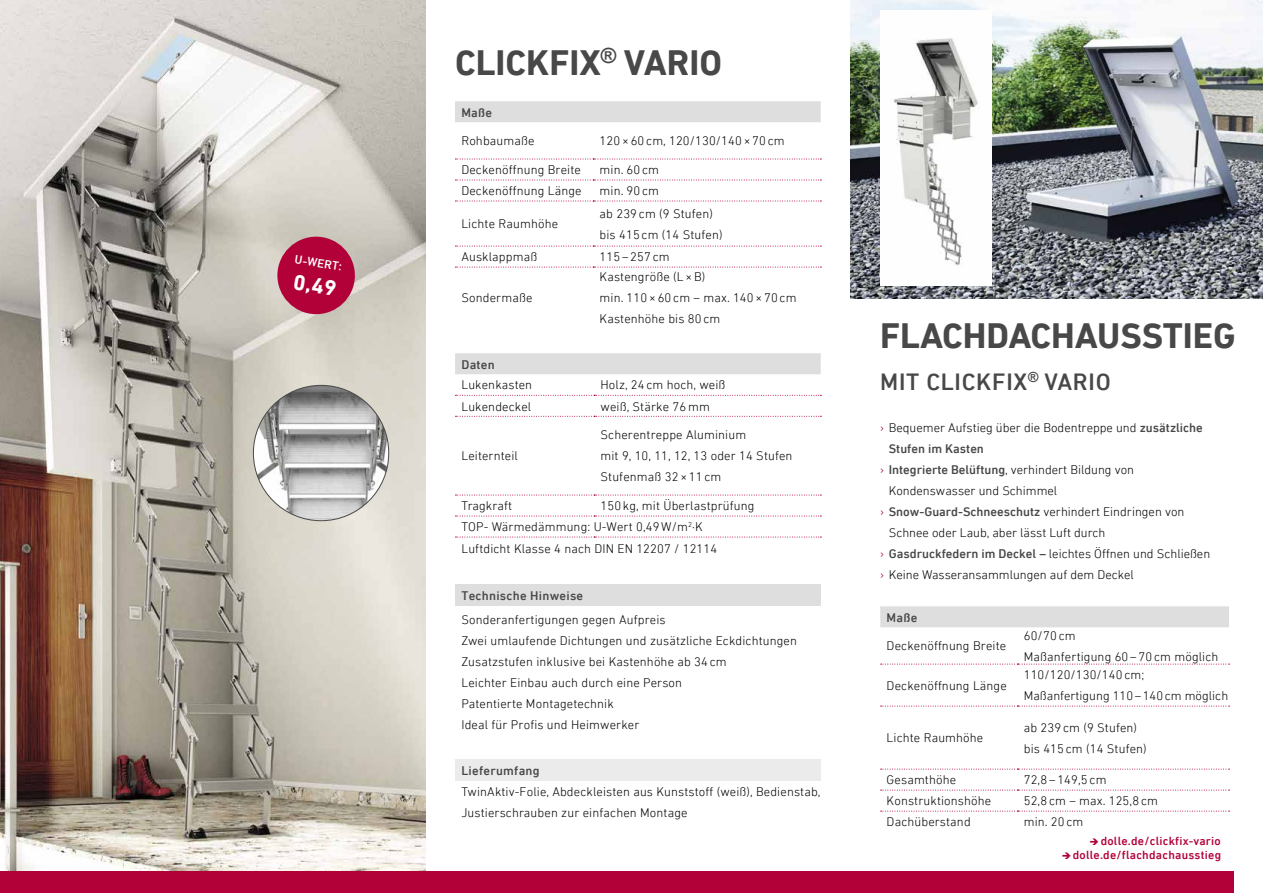
<style>
.page{position:relative;width:1263px;height:893px;background:#fff}
.page>*{position:absolute;margin:0;border:0;box-sizing:border-box;transform-origin:0 0}
.t1{font:700 36px "DIN Next LT Pro";color:#484848}
.t2{font:500 24px "DIN Next LT Pro";letter-spacing:.03em;color:#484848}
.t3{font:700 21.9px "DIN Next LT Pro";color:#fff}
.t4{font:300 12.75px/21px "DIN Next LT Pro";letter-spacing:.01em;color:#000}
.t5{font:500 12.75px "DIN Next LT Pro";color:#484848}
.t6{font:500 12.75px "DIN Next LT Pro";letter-spacing:.02em;color:#484848}
.t7{font:500 12.15px "DIN Next LT Pro";color:#fff}
.t8{font:500 12px "DIN Next LT Pro";letter-spacing:.02em;color:#b20038}
.s1{color:#b20038}
.s2{font-weight:500;color:#484848}
.s3{font-weight:300;color:#b20038}
.s4{font-weight:300;color:#000}
</style>
<div class="page">
<img style="left:850px;top:0;width:413px;height:298px">
<img style="left:880px;top:10px;width:112px;height:275px">
<img style="left:0;top:0;width:425px;height:872px">
<div style="left:455px;top:101px;width:366px;height:21px;background:#dedede"></div>
<svg style="left:455px;top:159px;width:366px;height:1px"></svg>
<svg style="left:455px;top:180px;width:366px;height:1px"></svg>
<svg style="left:455px;top:201px;width:366px;height:1px"></svg>
<svg style="left:455px;top:246px;width:366px;height:1px"></svg>
<svg style="left:455px;top:267px;width:366px;height:1px"></svg>
<div style="left:455px;top:353px;width:366px;height:21px;background:#dedede"></div>
<svg style="left:455px;top:395px;width:366px;height:1px"></svg>
<svg style="left:455px;top:416px;width:366px;height:1px"></svg>
<svg style="left:455px;top:495px;width:366px;height:1px"></svg>
<svg style="left:455px;top:516px;width:366px;height:1px"></svg>
<svg style="left:455px;top:537px;width:366px;height:1px"></svg>
<div style="left:455px;top:584px;width:366px;height:21px;background:#dedede"></div>
<div style="left:455px;top:759px;width:366px;height:21px;background:#ebebeb"></div>
<div style="left:880px;top:606px;width:349px;height:21px;background:#dedede"></div>
<svg style="left:881px;top:664px;width:348px;height:1px"></svg>
<svg style="left:881px;top:706px;width:348px;height:1px"></svg>
<svg style="left:881px;top:769px;width:348px;height:1px"></svg>
<svg style="left:881px;top:790px;width:348px;height:1px"></svg>
<svg style="left:881px;top:811px;width:348px;height:1px"></svg>
<div style="left:277px;top:236px;width:78px;height:79px;background:#b20038;border-radius:50%"></div>
<img style="left:253px;top:385px;width:136px;height:136px;border-radius:68px">
<div style="left:0;top:872px;width:1233px;height:21px;background:#b20038"></div>
<p class="t7" style="left:296px;top:252px;width:49px;rotate:9deg">U-WERT:</p>
<h3 class="t3" style="left:296px;top:269px;width:45px;rotate:9deg">0,49</h3>
<h1 class="t1" style="left:455px;top:42px;width:268px">CLICKFIX<sup>®</sup> VARIO</h1>
<p class="t6" style="left:461px;top:105px;width:32px">Maße</p>
<p class="t4" style="left:461px;top:130px;width:75px">Rohbaumaße</p>
<p class="t4" style="left:600px;top:130px;width:187px">120 × 60 cm, 120/130/140 × 70 cm</p>
<p class="t4" style="left:461px;top:159px;width:121px">Deckenöffnung Breite</p>
<p class="t4" style="left:600px;top:159px;width:61px">min. 60 cm</p>
<p class="t4" style="left:461px;top:180px;width:122px">Deckenöffnung Länge</p>
<p class="t4" style="left:600px;top:180px;width:61px">min. 90 cm</p>
<p class="t4" style="left:461px;top:213px;width:98px">Lichte Raumhöhe</p>
<p class="t4" style="left:600px;top:203px;width:125px">ab 239 cm (9 Stufen) bis 415 cm (14 Stufen)</p>
<p class="t4" style="left:461px;top:246px;width:77px">Ausklappmaß</p>
<p class="t4" style="left:600px;top:246px;width:72px">115 – 257 cm</p>
<p class="t4" style="left:461px;top:287px;width:73px">Sondermaße</p>
<p class="t4" style="left:600px;top:266px;width:198px">Kastengröße (L ×B)<br>min. 110 × 60 cm – max. 140 × 70 cm<br>Kastenhöhe bis 80 cm</p>
<p class="t6" style="left:461px;top:357px;width:35px">Daten</p>
<p class="t4" style="left:461px;top:374px;width:72px">Lukenkasten</p>
<p class="t4" style="left:600px;top:374px;width:126px">Holz, 24 cm hoch, weiß</p>
<p class="t4" style="left:461px;top:396px;width:71px">Lukendeckel</p>
<p class="t4" style="left:600px;top:396px;width:111px">weiß, Stärke 76 mm</p>
<p class="t4" style="left:461px;top:445px;width:58px">Leiternteil</p>
<p class="t4" style="left:600px;top:424px;width:194px">Scherentreppe Aluminium<br>mit 9, 10, 11, 12, 13 oder 14 Stufen<br>Stufenmaß 32 × 11 cm</p>
<p class="t4" style="left:461px;top:495px;width:295px;text-indent:139px">150 kg, mit Überlastprüfung<br>TOP- Wärmedämmung: U-Wert 0,49W/m<sup>2</sup>·K<br>Luftdicht Klasse 4 nach DIN EN 12207 / 12114</p>
<p class="t6" style="left:461px;top:588px;width:123px">Technische Hinweise</p>
<p class="t4" style="left:461px;top:609px;width:337px">Sonderanfertigungen gegen Aufpreis<br>Zwei umlaufende Dichtungen und zusätzliche Eckdichtungen Zusatzstufen inklusive bei Kastenhöhe ab 34 cm<br>Leichter Einbau auch durch eine Person<br>Patentierte Montagetechnik<br>Ideal für Profis und Heimwerker</p>
<p class="t6" style="left:461px;top:763px;width:80px">Lieferumfang</p>
<p class="t4" style="left:461px;top:781px;width:361px">TwinAktiv-Folie, Abdeckleisten aus Kunststoff (weiß), Bedienstab,<br>Justierschrauben zur einfachen Montage</p>
<p class="t4" style="left:461px;top:495px;width:52px">Tragkraft</p>
<h1 class="t1" style="left:880px;top:315px;width:357px">FLACHDACHAUSSTIEG</h1>
<h2 class="t2" style="left:880px;top:368px;width:232px">MIT CLICKFIX<sup>®</sup> VARIO</h2>
<p class="t4" style="left:880px;top:417px;width:324px"><span class="s1">›</span> Bequemer Aufstieg über die Bodentreppe und <span class="s2">zusätzliche</span></p>
<p class="t5" style="left:889px;top:441px;width:97px">Stufen im Kasten</p>
<p class="t4" style="left:880px;top:459px;width:255px"><span class="s1">›</span> <span class="s2">Integrierte Belüftung</span>, verhindert Bildung von</p>
<p class="t4" style="left:889px;top:480px;width:170px">Kondenswasser und Schimmel</p>
<p class="t5" style="left:880px;top:504px;width:306px"><span class="s3">›</span> Snow-Guard-Schneeschutz <span class="s4">verhindert Eindringen von</span></p>
<p class="t4" style="left:889px;top:522px;width:218px">Schnee oder Laub, aber lässt Luft durch</p>
<p class="t4" style="left:880px;top:543px;width:331px"><span class="s1">›</span> <span class="s2">Gasdruckfedern im Deckel –</span> leichtes Öffnen und Schließen</p>
<p class="t4" style="left:880px;top:564px;width:255px"><span class="s1">›</span> Keine Wasseransammlungen auf dem Deckel</p>
<p class="t6" style="left:887px;top:610px;width:32px">Maße</p>
<p class="t4" style="left:887px;top:635px;width:121px">Deckenöffnung Breite</p>
<p class="t4" style="left:1024px;top:625px;width:196px">60/70 cm<br>Maßanfertigung 60 – 70 cm möglich</p>
<p class="t4" style="left:887px;top:675px;width:122px">Deckenöffnung Länge</p>
<p class="t4" style="left:1024px;top:664px;width:206px">110/120/130/140 cm;<br>Maßanfertigung 110–140cm möglich</p>
<p class="t4" style="left:887px;top:727px;width:98px">Lichte Raumhöhe</p>
<p class="t4" style="left:1024px;top:717px;width:125px">ab 239 cm (9 Stufen) bis 415 cm (14 Stufen)</p>
<p class="t4" style="left:887px;top:769px;width:71px">Gesamthöhe</p>
<p class="t4" style="left:1024px;top:769px;width:84px">72,8 – 149,5 cm</p>
<p class="t4" style="left:887px;top:790px;width:106px">Konstruktionshöhe</p>
<p class="t4" style="left:1024px;top:790px;width:136px">52,8 cm – max. 125,8 cm</p>
<p class="t4" style="left:887px;top:811px;width:86px">Dachüberstand</p>
<p class="t4" style="left:1024px;top:811px;width:61px">min. 20 cm</p>
<p class="t8" style="left:1089px;top:834px;width:133px">➔dolle.de/clickfix-vario</p>
<p class="t8" style="left:1062px;top:848px;width:161px">➔dolle.de/flachdachausstieg</p>
</div>
